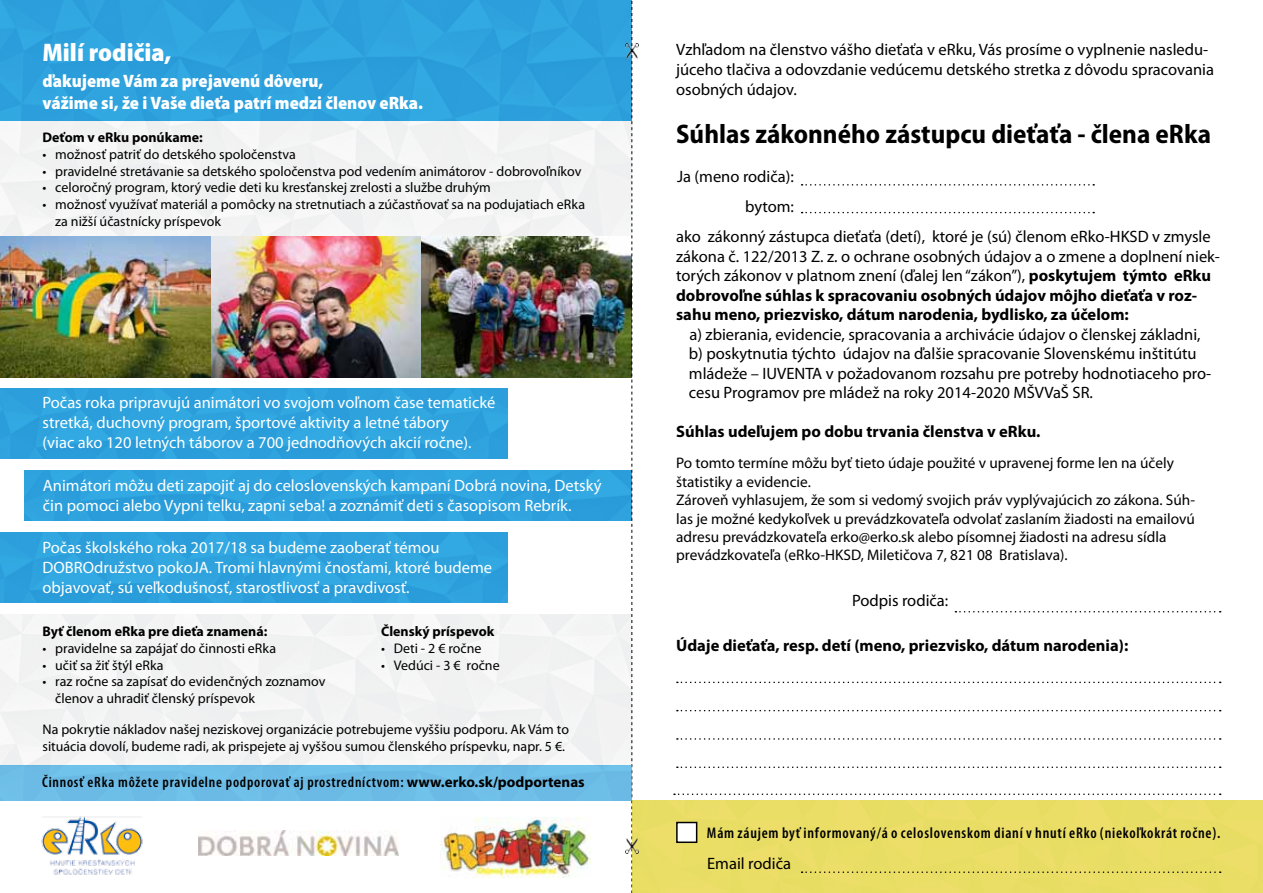
<style>
.page{position:relative;width:1263px;height:893px;background:#fff}
.page>*{position:absolute;margin:0;border:0;box-sizing:border-box;transform-origin:0 0}
.t1{font:700 semi-condensed 27px "Myriad Pro";color:#000}
.t2{font:900 semi-condensed 25.5px "Myriad Pro";color:#fff}
.t3{font:900 semi-condensed 18px/21.6px "Myriad Pro";color:#fff}
.t4{font:16.5px/19.5px "Myriad Pro";color:#000}
.t5{font:16.5px/19.8px "Myriad Pro";color:#fff}
.t6{font:700 16.5px "Myriad Pro";color:#000}
.t7{font:600 condensed 15.45px "Myriad Pro";letter-spacing:.05em;color:#000}
.t8{font:15.3px/18.3px "Myriad Pro";color:#000}
.t9{font:600 condensed 15px "Myriad Pro";letter-spacing:.05em;color:#000}
.t10{font:13.95px/16.8px "Myriad Pro";color:#000}
.t11{font:700 13.95px "Myriad Pro";color:#000}
.s1{font-weight:700;font-stretch:normal}
.s2{font-weight:700}
</style>
<div class="page">
<img style="left:0;top:0;width:631px;height:377px">
<div style="left:0;top:389px;width:508px;height:70px;background:#2ea2dd"></div>
<div style="left:0;top:532px;width:508px;height:70px;background:#2ea2dd"></div>
<img style="left:0;top:614px;width:631px;height:187px">
<div style="left:24px;top:470px;width:607px;height:50px;background:#2ea2dd"></div>
<svg style="left:631px;top:0;width:1px;height:893px"></svg>
<img style="left:41px;top:816px;width:102px;height:59px">
<img style="left:441px;top:818px;width:149px;height:59px">
<img style="left:199px;top:830px;width:200px;height:26px">
<div style="left:632px;top:801px;width:631px;height:92px;background:#eade66"></div>
<div style="left:677px;top:822px;width:20px;height:20px;background:#fff"></div>
<div style="left:676px;top:822px;width:21px;height:21px;border:2px solid #000"></div>
<svg style="left:801px;top:184px;width:293px;height:2px"></svg>
<svg style="left:801px;top:212px;width:293px;height:1px"></svg>
<svg style="left:955px;top:611px;width:266px;height:1px"></svg>
<img style="left:625px;top:44px;width:14px;height:15px">
<img style="left:625px;top:838px;width:14px;height:16px">
<svg style="left:677px;top:738px;width:544px;height:2px"></svg>
<svg style="left:677px;top:682px;width:544px;height:1px"></svg>
<svg style="left:677px;top:710px;width:544px;height:1px"></svg>
<svg style="left:677px;top:766px;width:544px;height:2px"></svg>
<svg style="left:674px;top:793px;width:547px;height:2px"></svg>
<svg style="left:801px;top:871px;width:420px;height:2px"></svg>
<h2 class="t2" style="left:43px;top:38px;width:131px">Milí rodičia,</h2>
<p class="t3" style="left:43px;top:70px;width:382px">ďakujeme Vám za prejavenú dôveru,<br>vážime si, že i Vaše dieťa patrí medzi členov eRka.</p>
<p class="t11" style="left:43px;top:130px;width:162px">Deťom v eRku ponúkame:</p>
<p class="t10" style="left:43px;top:146px;width:255px">• možnosť patriť do detského spoločenstva</p>
<p class="t10" style="left:43px;top:163px;width:540px">• pravidelné stretávanie sa detského spoločenstva pod vedením animátorov - dobrovoľníkov</p>
<p class="t10" style="left:43px;top:180px;width:450px">• celoročný program, ktorý vedie deti ku kresťanskej zrelosti a službe druhým</p>
<p class="t10" style="left:55px;top:196px;width:531px;text-indent:-13px">• možnosť využívať materiál a pomôcky na stretnutiach a zúčastňovať sa na podujatiach eRka za nižší účastnícky príspevok</p>
<p class="t5" style="left:43px;top:393px;width:454px">Počas roka pripravujú animátori vo svojom voľnom čase tematické stretká, duchovný program, športové aktivity a letné tábory<br>(viac ako 120 letných táborov a 700 jednodňových akcií ročne).</p>
<p class="t5" style="left:43px;top:476px;width:560px">Animátori môžu deti zapojiť aj do celoslovenských kampaní Dobrá novina, Detský čin pomoci alebo Vypni telku, zapni seba! a zoznámiť deti s časopisom Rebrík.</p>
<p class="t5" style="left:43px;top:538px;width:451px">Počas školského roka 2017/18 sa budeme zaoberať témou<br>DOBROdružstvo pokoJA. Tromi hlavnými čnosťami, ktoré budeme objavovať, sú veľkodušnosť, starostlivosť a pravdivosť.</p>
<p class="t11" style="left:43px;top:624px;width:226px">Byť členom eRka pre dieťa znamená:</p>
<p class="t10" style="left:43px;top:640px;width:235px">• pravidelne sa zapájať do činnosti eRka</p>
<p class="t10" style="left:43px;top:657px;width:122px">• učiť sa žiť štýl eRka</p>
<p class="t10" style="left:55px;top:674px;width:272px;text-indent:-13px">• raz ročne sa zapísať do evidenčných zoznamov členov a uhradiť členský príspevok</p>
<p class="t11" style="left:381px;top:624px;width:115px">Členský príspevok</p>
<p class="t10" style="left:381px;top:640px;width:102px">• Deti - 2 € ročne</p>
<p class="t10" style="left:381px;top:657px;width:120px">• Vedúci - 3 € ročne</p>
<p class="t10" style="left:43px;top:722px;width:528px">Na pokrytie nákladov našej neziskovej organizácie potrebujeme vyššiu podporu. Ak Vám to situácia dovolí, budeme radi, ak prispejete aj vyššou sumou členského príspevku, napr. 5 €.</p>
<p class="t9" style="left:42px;top:774px;width:544px">Činnosť eRka môžete pravidelne podporovať aj prostredníctvom: <span class="s1">www.erko.sk/podportenas</span></p>
<p class="t4" style="left:676px;top:40px;width:539px">Vzhľadom na členstvo vášho dieťaťa v eRku, Vás prosíme o vyplnenie nasledu&shy;júceho tlačiva a odovzdanie vedúcemu detského stretka z dôvodu spracovania osobných údajov.</p>
<h1 class="t1" style="left:676px;top:118px;width:537px">Súhlas zákonného zástupcu dieťaťa - člena eRka</h1>
<p class="t4" style="left:677px;top:162px;width:118px;line-height:30px;text-align:right">Ja (meno rodiča): bytom:</p>
<p class="t4" style="left:676px;top:227px;width:545px">ako zákonný zástupca dieťaťa (detí), ktoré je (sú) členom eRko-HKSD v zmysle zákona č. 122/2013 Z. z. o ochrane osobných údajov a o zmene a doplnení niek&shy;torých zákonov v platnom znení (ďalej len“zákon”), <span class="s2">poskytujem týmto eRku dobrovoľne súhlas k spracovaniu osobných údajov môjho dieťaťa v roz&shy;sahu meno, priezvisko, dátum narodenia, bydlisko, za účelom:</span></p>
<p class="t4" style="left:689px;top:325px;width:524px">a) zbierania, evidencie, spracovania a archivácie údajov o členskej základni, b) poskytnutia týchto údajov na ďalšie spracovanie Slovenskému inštitútu mládeže – IUVENTA v požadovanom rozsahu pre potreby hodnotiaceho pro&shy;cesu Programov pre mládež na roky 2014-2020 MŠVVaŠ SR.</p>
<p class="t6" style="left:676px;top:422px;width:366px">Súhlas udeľujem po dobu trvania členstva v eRku.</p>
<p class="t8" style="left:676px;top:454px;width:520px">Po tomto termíne môžu byť tieto údaje použité v upravenej forme len na účely štatistiky a evidencie.<br>Zároveň vyhlasujem, že som si vedomý svojich práv vyplývajúcich zo zákona. Súh&shy;las je možné kedykoľvek u prevádzkovateľa odvolať zaslaním žiadosti na emailovú adresu prevádzkovateľa erko@erko.sk alebo písomnej žiadosti na adresu sídla prevádzkovateľa (eRko-HKSD, Miletičova 7, 821 08 Bratislava).</p>
<p class="t4" style="left:852px;top:591px;width:98px">Podpis rodiča:</p>
<p class="t6" style="left:676px;top:636px;width:454px">Údaje dieťaťa, resp. detí (meno, priezvisko, dátum narodenia):</p>
<p class="t7" style="left:707px;top:824px;width:515px">Mám záujem byť informovaný/á o celoslovenskom dianí v hnutí eRko (niekoľkokrát ročne).</p>
<p class="t4" style="left:707px;top:854px;width:85px">Email rodiča</p>
</div>
